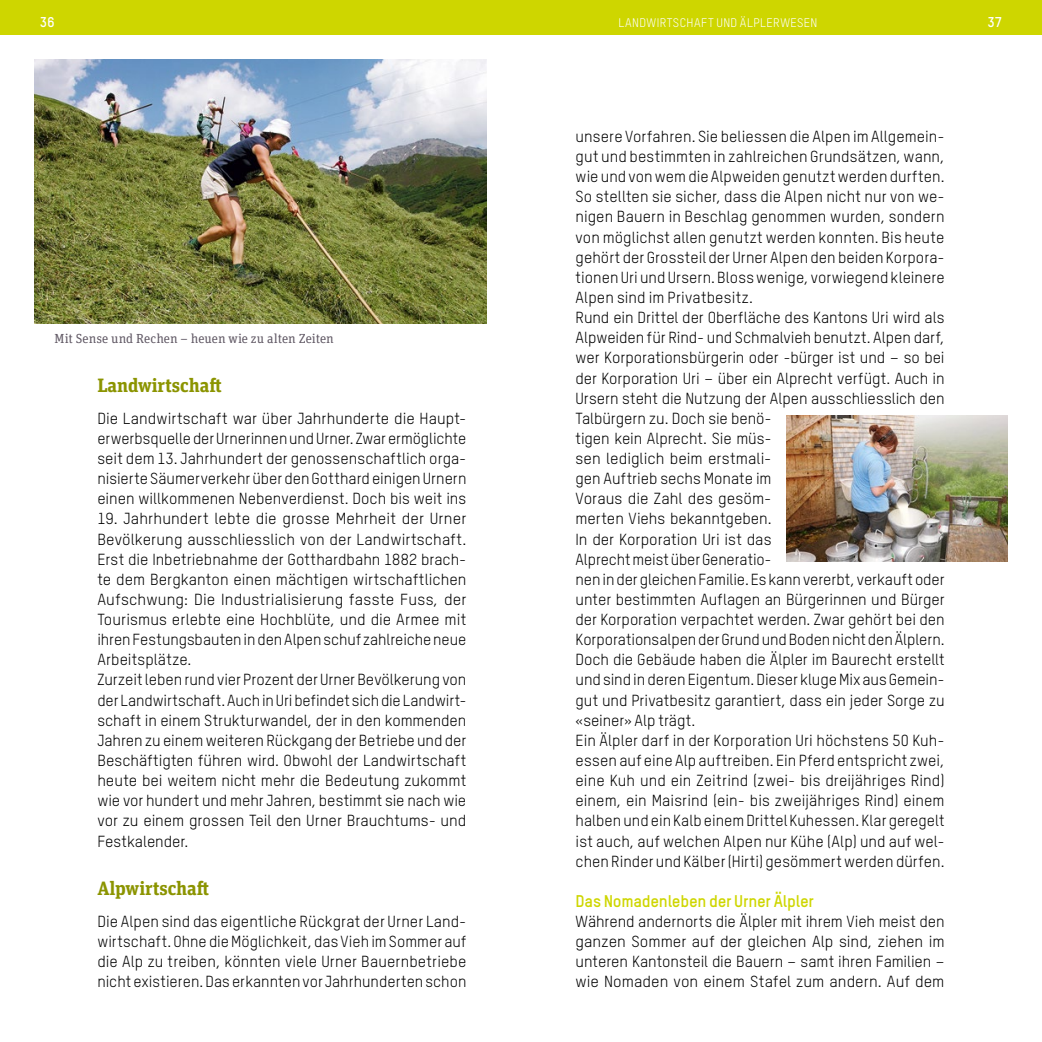
<style>
.page{position:relative;width:1042px;height:1042px;background:#fff}
.page>*{position:absolute;margin:0;border:0;box-sizing:border-box;transform-origin:0 0}
.t1{font:700 19.25px "Unit Slab OT";letter-spacing:-.005em;color:#8b9400}
.t2{font:700 16.62px "TSTAR";letter-spacing:-.015em;color:#ced600}
.t3{font:15.75px/20.1px "TSTAR";color:#000;text-align:justify}
.t4{font:700 14px "TSTAR";color:#fff}
.t5{font:13.12px "Unit Slab OT";color:#605864}
.t6{font:12.25px "TSTAR";letter-spacing:.035em;color:#fff}
</style>
<div class="page">
<div style="left:0;top:0;width:1042px;height:35px;background:#ced600"></div>
<img style="left:35px;top:60px;width:451px;height:263px">
<img style="left:786px;top:416px;width:221px;height:145px">
<p class="t4" style="left:40px;top:13px;width:16px">36</p>
<p class="t6" style="left:618px;top:16px;width:201px">LANDWIRTSCHAFT UND ÄLPLERWESEN</p>
<p class="t4" style="left:987px;top:13px;width:16px">37</p>
<p class="t5" style="left:55px;top:330px;width:281px">Mit Sense und Rechen – heuen wie zu alten Zeiten</p>
<p class="t1" style="left:97px;top:373px;width:126px">Landwirtschaft</p>
<p class="t3" style="left:97px;top:408px;width:371px">Die Landwirtschaft war über Jahrhunderte die Haupt&shy;erwerbsquelle der Urnerinnen und Urner. Zwar ermöglichte seit dem 13. Jahrhundert der genossenschaftlich orga&shy;nisierte Säumerverkehr über den Gotthard einigen Urnern einen willkommenen Nebenverdienst. Doch bis weit ins</p>
<p class="t3" style="left:97px;top:509px;width:370px;text-align:left">19. Jahrhundert lebte die grosse Mehrheit der Urner Bevölkerung ausschliesslich von der Landwirtschaft.<br>Erst die Inbetriebnahme der Gotthardbahn 1882 brach&shy;te dem Bergkanton einen mächtigen wirtschaftlichen Aufschwung: Die Industrialisierung fasste Fuss, der Tourismus erlebte eine Hochblüte, und die Armee mit ihren Festungsbauten in den Alpen schuf zahlreiche neue Arbeitsplätze.<br>Zurzeit leben rund vier Prozent der Urner Bevölkerung von der Landwirtschaft. Auch in Uri befindet sich die Landwirt&shy;schaft in einem Strukturwandel, der in den kommenden Jahren zu einem weiteren Rückgang der Betriebe und der Beschäftigten führen wird. Obwohl der Landwirtschaft heute bei weitem nicht mehr die Bedeutung zukommt wie vor hundert und mehr Jahren, bestimmt sie nach wie vor zu einem grossen Teil den Urner Brauchtums- und Festkalender.</p>
<p class="t1" style="left:97px;top:876px;width:114px">Alpwirtschaft</p>
<p class="t3" style="left:97px;top:911px;width:370px">Die Alpen sind das eigentliche Rückgrat der Urner Land&shy;wirtschaft. Ohne die Möglichkeit, das Vieh im Sommer auf die Alp zu treiben, könnten viele Urner Bauernbetriebe nicht existieren. Das erkannten vor Jahrhunderten schon</p>
<p class="t3" style="left:575px;top:126px;width:370px;text-align:left">unsere Vorfahren. Sie beliessen die Alpen im Allgemein&shy;gut und bestimmten in zahlreichen Grundsätzen, wann, wie und von wem die Alpweiden genutzt werden durften.<br>So stellten sie sicher, dass die Alpen nicht nur von we&shy;nigen Bauern in Beschlag genommen wurden, sondern von möglichst allen genutzt werden konnten. Bis heute gehört der Grossteil der Urner Alpen den beiden Korpora&shy;tionen Uri und Ursern. Bloss wenige, vorwiegend kleinere Alpen sind im Privatbesitz.<br>Rund ein Drittel der Oberfläche des Kantons Uri wird als Alpweiden für Rind- und Schmalvieh benutzt. Alpen darf, wer Korporationsbürgerin oder -bürger ist und – so bei der Korporation Uri – über ein Alprecht verfügt. Auch in Ursern steht die Nutzung der Alpen ausschliesslich den Talbürgern zu. Doch sie benö-<br>tigen kein Alprecht. Sie müs-<br>sen lediglich beim erstmali-<br>gen Auftrieb sechs Monate im<br>Voraus die Zahl des gesöm-<br>merten Viehs bekanntgeben.<br>In der Korporation Uri ist das<br>Alprecht meist über Generatio-<br>nen in der gleichen Familie. Es kann vererbt, verkauft oder unter bestimmten Auflagen an Bürgerinnen und Bürger der Korporation verpachtet werden. Zwar gehört bei den Korporationsalpen der Grund und Boden nicht den Älplern.<br>Doch die Gebäude haben die Älpler im Baurecht erstellt und sind in deren Eigentum. Dieser kluge Mix aus Gemein&shy;gut und Privatbesitz garantiert, dass ein jeder Sorge zu «seiner» Alp trägt.<br>Ein Älpler darf in der Korporation Uri höchstens 50 Kuh&shy;essen auf eine Alp auftreiben. Ein Pferd entspricht zwei, eine Kuh und ein Zeitrind (zwei- bis dreijähriges Rind) einem, ein Maisrind (ein- bis zweijähriges Rind) einem halben und ein Kalb einem Drittel Kuhessen. Klar geregelt ist auch, auf welchen Alpen nur Kühe (Alp) und auf wel&shy;chen Rinder und Kälber (Hirti) gesömmert werden dürfen.</p>
<p class="t2" style="left:575px;top:890px;width:240px">Das Nomadenleben der Urner Älpler</p>
<p class="t3" style="left:575px;top:911px;width:370px">Während andernorts die Älpler mit ihrem Vieh meist den ganzen Sommer auf der gleichen Alp sind, ziehen im unteren Kantonsteil die Bauern – samt ihren Familien – wie -Nomaden von einem Stafel zum andern. Auf dem</p>
</div>
